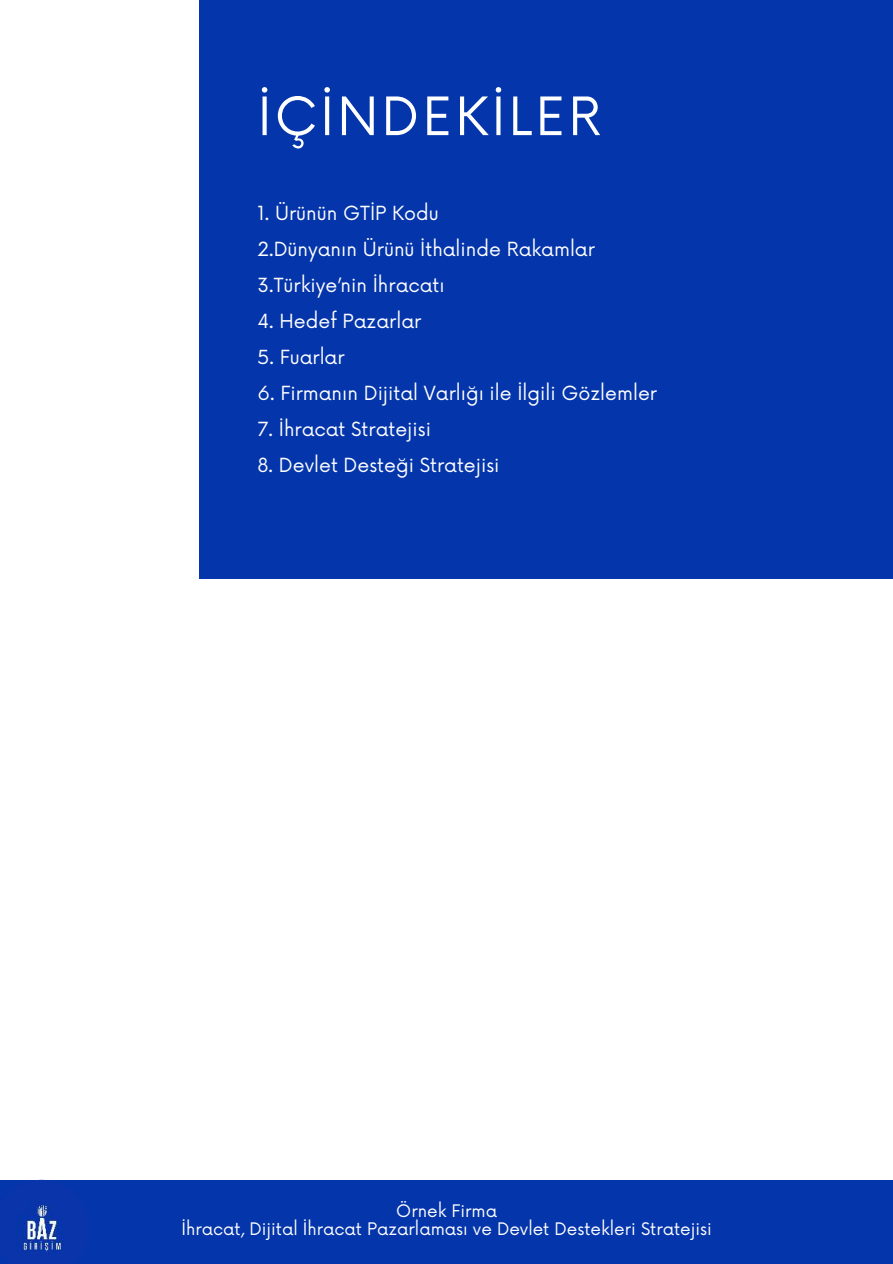
<style>
.page{position:relative;width:893px;height:1264px;background:#fff}
.page>*{position:absolute;margin:0;border:0;box-sizing:border-box;transform-origin:0 0}
.t1{font:51.45px "Now";letter-spacing:.06em;color:#fff}
.t2{font:19.05px/36px "Now";color:#fff}
.t3{font:16.8px/18px "Now";color:#fff;text-align:center}
</style>
<div class="page">
<div style="left:199px;top:0;width:693px;height:578px;background:#0435aa"></div>
<div style="left:0;top:1179px;width:892px;height:84px;background:#0435aa"></div>
<img style="left:0;top:1179px;width:89px;height:76px">
<h1 class="t1" style="left:257px;top:75px;width:344px">İÇİNDEKİLER</h1>
<p class="t2" style="left:257px;top:194px;width:339px">1. Ürünün GTİP Kodu<br>2.Dünyanın Ürünü İthalinde Rakamlar<br>3.Türkiye’nin İhracatı</p>
<p class="t2" style="left:257px;top:302px;width:165px">4. Hedef Pazarlar</p>
<p class="t2" style="left:257px;top:338px;width:89px">5. Fuarlar</p>
<p class="t2" style="left:257px;top:374px;width:401px">6. Firmanın Dijital Varlığı ile İlgili Gözlemler</p>
<p class="t2" style="left:257px;top:410px;width:175px">7. İhracat Stratejisi</p>
<p class="t2" style="left:257px;top:446px;width:243px">8. Devlet Desteği Stratejisi</p>
<p class="t3" style="left:181px;top:1200px;width:532px">Örnek Firma<br>İhracat, Dijital İhracat Pazarlaması ve Devlet Destekleri Stratejisi</p>
</div>
